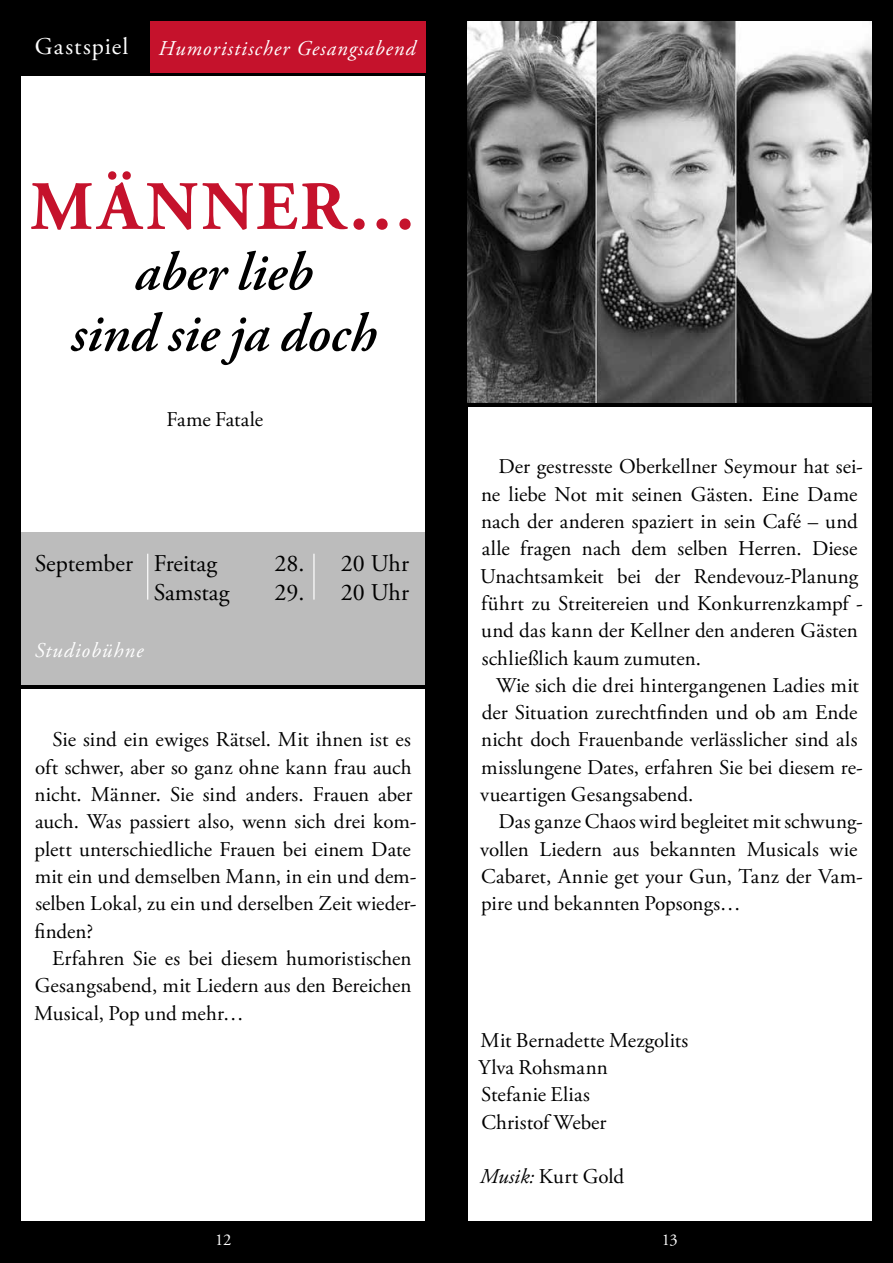
<style>
.page{position:relative;width:893px;height:1263px;background:#000}
.page>*{position:absolute;margin:0;border:0;box-sizing:border-box;transform-origin:0 0}
.t1{font:700 69px "Adobe Garamond Pro";letter-spacing:.055em;color:#c5122c}
.t2{font:italic 600 54px/61.2px "Adobe Garamond Pro";color:#000;text-align:center}
.t3{font:24px "Adobe Garamond Pro";color:#000}
.t4{font:24px "Adobe Garamond Pro";letter-spacing:.05em;color:#fff}
.t5{font:21px/27.3px "Adobe Garamond Pro";letter-spacing:.005em;color:#000}
.t6{font:italic 21px "Adobe Garamond Pro";letter-spacing:.05em;color:#fff}
.t7{font:16.5px "Adobe Garamond Pro";color:#fff}
.s1{font-style:italic}
</style>
<div class="page">
<img style="left:468px;top:21px;width:404px;height:382px">
<div style="left:21px;top:77px;width:404px;height:456px;background:#fff"></div>
<div style="left:150px;top:21px;width:275px;height:52px;background:#c5122c"></div>
<div style="left:468px;top:407px;width:404px;height:813px;background:#fff"></div>
<div style="left:21px;top:689px;width:404px;height:531px;background:#fff"></div>
<div style="left:21px;top:532px;width:404px;height:153px;background:#bcbcbc"></div>
<hr style="left:313px;top:554px;width:2px;height:46px;background:#fff">
<hr style="left:147px;top:554px;width:1px;height:46px;background:#fff">
<p class="t4" style="left:35px;top:32px;width:95px">Gastspiel</p>
<p class="t6" style="left:159px;top:35px;width:258px">Humoristischer Gesangsabend</p>
<h1 class="t1" style="left:30px;top:167px;width:388px">MÄNNER…</h1>
<h2 class="t2" style="left:70px;top:244px;width:307px">aber lieb<br>sind sie ja doch</h2>
<p class="t5" style="left:166px;top:407px;width:98px">Fame Fatale</p>
<p class="t3" style="left:35px;top:549px;width:184px">September Freitag</p>
<p class="t3" style="left:274px;top:549px;width:136px">28. 20 Uhr</p>
<p class="t3" style="left:154px;top:578px;width:77px">Samstag</p>
<p class="t3" style="left:274px;top:578px;width:136px">29. 20 Uhr</p>
<p class="t6" style="left:35px;top:638px;width:110px">Studiobühne</p>
<p class="t5" style="left:34px;top:727px;width:383px;text-indent:18px">Sie sind ein ewiges Rätsel. Mit ihnen ist es oft schwer, aber so ganz ohne kann frau auch nicht. Männer. Sie sind anders. Frauen aber auch. Was passiert also, wenn sich drei kom&shy;plett unterschiedliche Frauen bei einem Date mit ein und demselben Mann, in ein und dem&shy;selben Lokal, zu ein und derselben Zeit wieder&shy;finden?</p>
<p class="t5" style="left:34px;top:945px;width:379px;text-align:justify;text-indent:18px">Erfahren Sie es bei diesem humoristischen Gesangsabend, mit Liedern aus den Bereichen Musical, Pop und mehr…</p>
<p class="t5" style="left:480px;top:454px;width:384px;text-indent:18px">Der gestresste Oberkellner Seymour hat sei&shy;ne liebe Not mit seinen Gästen. Eine Dame nach der anderen spaziert in sein Café – und alle fragen nach dem selben Herren. Diese Unachtsamkeit bei der Rendevouz-Planung führt zu Streitereien und Konkurrenzkampf - und das kann der Kellner den anderen Gästen schließlich kaum zumuten.</p>
<p class="t5" style="left:480px;top:672px;width:384px;text-indent:16px">Wie sich die drei hintergangenen Ladies mit der Situation zurechtfinden und ob am Ende nicht doch Frauenbande verlässlicher sind als misslungene Dates, erfahren Sie bei diesem re&shy;vueartigen Gesangsabend.</p>
<p class="t5" style="left:480px;top:809px;width:384px;text-indent:18px">Das ganze Chaos wird begleitet mit schwung&shy;vollen Liedern aus bekannten Musicals wie Cabaret, Annie get your Gun, Tanz der Vam&shy;pire und bekannten Popsongs…</p>
<p class="t5" style="left:478px;top:1027px;width:211px">Mit Bernadette Mezgolits<br>Ylva Rohsmann<br>Stefanie Elias<br>Christof Weber</p>
<p class="t5" style="left:480px;top:1164px;width:146px"><span class="s1">Musik:</span> Kurt Gold</p>
<p class="t7" style="left:215px;top:1230px;width:18px">12</p>
<p class="t7" style="left:662px;top:1230px;width:18px">13</p>
</div>
